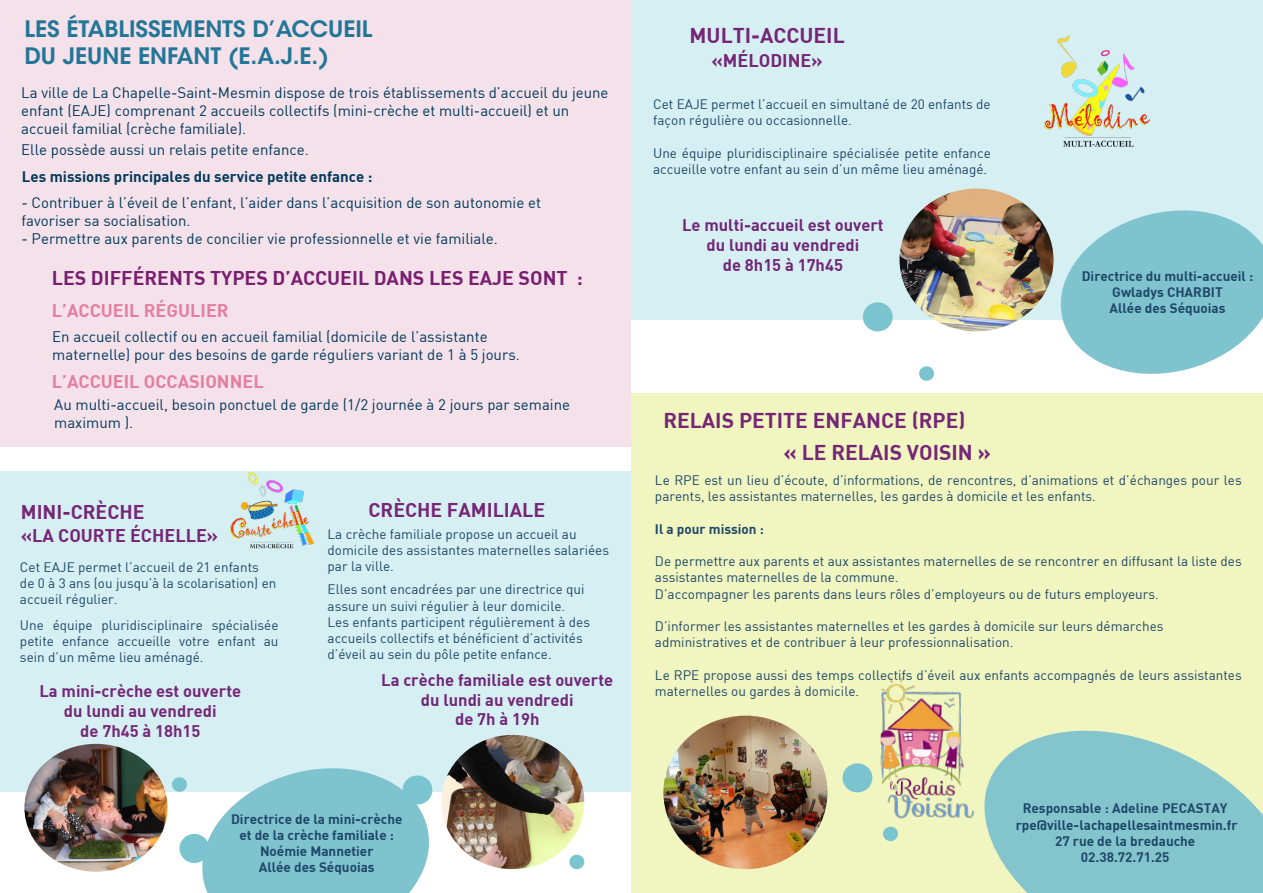
<style>
.page{position:relative;width:1263px;height:893px;background:#fff}
.page>*{position:absolute;margin:0;border:0;box-sizing:border-box;transform-origin:0 0}
.t1{font:600 22.5px "ITC Avant Garde Std";color:#237698}
.t2{font:700 21px "DIN";color:#752676}
.t3{font:700 19.5px "DIN";color:#781f6f}
.t4{font:700 19.5px "DIN";color:#752676}
.t5{font:700 18px "DIN";color:#e47e9f}
.t6{font:700 18px "DIN";color:#752676}
.t7{font:700 16.5px "DIN";color:#712677}
.t8{font:700 16.5px "DIN";color:#752676}
.t9{font:15px/18px "DIN";color:#00395c}
.t10{font:700 15px "DIN";color:#00395c}
.t11{font:13.5px/16.2px "DIN";color:#1e4769}
.t12{font:700 13.5px/16.2px "DIN";color:#1e4769}
.t13{font:700 13.5px "DIN";color:#1b4667}
</style>
<div class="page">
<div style="left:631px;top:393px;width:632px;height:500px;background:#f1f6c0"></div>
<div style="left:631px;top:0;width:632px;height:320px;background:#d6eff3"></div>
<div style="left:0;top:472px;width:631px;height:320px;background:#d6eff3"></div>
<div style="left:0;top:0;width:631px;height:446px;background:#f4e1ea"></div>
<svg style="left:1053px;top:210px;width:210px;height:164px"></svg>
<svg style="left:194px;top:768px;width:239px;height:125px"></svg>
<svg style="left:987px;top:730px;width:276px;height:163px;fill:#84c5cd"></svg>
<img style="left:1044px;top:35px;width:106px;height:112px">
<img style="left:230px;top:472px;width:84px;height:77px">
<div style="left:863px;top:302px;width:30px;height:29px;background:#79c4ce;border-radius:50%"></div>
<img style="left:441px;top:735px;width:143px;height:134px">
<div style="left:919px;top:366px;width:15px;height:15px;background:#79c4ce;border-radius:50%"></div>
<img style="left:663px;top:716px;width:164px;height:153px">
<img style="left:24px;top:744px;width:144px;height:128px">
<div style="left:842px;top:763px;width:30px;height:29px;background:#79c4ce;border-radius:50%"></div>
<div style="left:883px;top:827px;width:15px;height:14px;background:#79c4ce;border-radius:50%"></div>
<div style="left:402px;top:775px;width:30px;height:29px;background:#79c4ce;border-radius:50%"></div>
<div style="left:569px;top:855px;width:15px;height:14px;background:#79c4ce;border-radius:50%"></div>
<div style="left:179px;top:834px;width:30px;height:29px;background:#79c4ce;border-radius:50%"></div>
<div style="left:172px;top:777px;width:15px;height:15px;background:#79c4ce;border-radius:50%"></div>
<img style="left:880px;top:677px;width:117px;height:152px">
<img style="left:899px;top:188px;width:154px;height:143px">
<p class="t1" style="left:24px;top:15px;width:350px">LES ÉTABLISSEMENTS D’ACCUEIL</p>
<p class="t1" style="left:24px;top:42px;width:306px">DU JEUNE ENFANT (E.A.J.E.)</p>
<p class="t9" style="left:21px;top:83px;width:589px">La ville de La Chapelle-Saint-Mesmin dispose de trois établissements d’accueil du jeune enfant (EAJE) comprenant 2 accueils collectifs (mini-crèche et multi-accueil) et un</p>
<p class="t9" style="left:21px;top:119px;width:227px">accueil familial (crèche familiale).</p>
<p class="t9" style="left:21px;top:141px;width:289px">Elle possède aussi un relais petite enfance.</p>
<p class="t10" style="left:22px;top:166px;width:352px">Les missions principales du service petite enfance :</p>
<p class="t9" style="left:21px;top:193px;width:521px">- Contribuer à l’éveil de l’enfant, l’aider dans l’acquisition de son autonomie et favoriser sa socialisation.</p>
<p class="t9" style="left:21px;top:229px;width:478px">- Permettre aux parents de concilier vie professionnelle et vie familiale.</p>
<p class="t3" style="left:52px;top:265px;width:532px">LES DIFFÉRENTS TYPES D’ACCUEIL DANS LES EAJE SONT :</p>
<p class="t5" style="left:52px;top:299px;width:178px">L’ACCUEIL RÉGULIER</p>
<p class="t9" style="left:52px;top:327px;width:437px">En accueil collectif ou en accueil familial (domicile de l’assistante</p>
<p class="t9" style="left:52px;top:345px;width:469px">maternelle) pour des besoins de garde réguliers variant de 1 à 5 jours.</p>
<p class="t5" style="left:52px;top:369px;width:213px">L’ACCUEIL OCCASIONNEL</p>
<p class="t9" style="left:54px;top:396px;width:517px">Au multi-accueil, besoin ponctuel de garde (1/2 journée à 2 jours par semaine maximum ).</p>
<p class="t4" style="left:21px;top:499px;width:125px">MINI-CRÈCHE</p>
<p class="t6" style="left:21px;top:524px;width:199px">«LA COURTE ÉCHELLE»</p>
<p class="t11" style="left:20px;top:559px;width:258px">Cet EAJE permet l’accueil de 21 enfants de 0 à 3 ans (ou jusqu’à la scolarisation) en accueil régulier.</p>
<p class="t11" style="left:20px;top:616px;width:260px;text-align:justify">Une équipe pluridisciplinaire spécialisée petite enfance accueille votre enfant au sein d’un même lieu aménagé.</p>
<p class="t8" style="left:39px;top:680px;width:203px">La mini-crèche est ouverte</p>
<p class="t8" style="left:64px;top:700px;width:154px">du lundi au vendredi</p>
<p class="t8" style="left:80px;top:720px;width:122px">de 7h45 à 18h15</p>
<p class="t4" style="left:368px;top:497px;width:178px">CRÈCHE FAMILIALE</p>
<p class="t11" style="left:328px;top:525px;width:283px">La crèche familiale propose un accueil au domicile des assistantes maternelles salariées par la ville.</p>
<p class="t11" style="left:328px;top:581px;width:258px">Elles sont encadrées par une directrice qui assure un suivi régulier à leur domicile.</p>
<p class="t11" style="left:328px;top:613px;width:264px">Les enfants participent régulièrement à des accueils collectifs et bénéficient d’activités d’éveil au sein du pôle petite enfance.</p>
<p class="t7" style="left:381px;top:669px;width:234px">La crèche familiale est ouverte</p>
<p class="t7" style="left:421px;top:689px;width:154px">du lundi au vendredi</p>
<p class="t7" style="left:455px;top:709px;width:86px">de 7h à 19h</p>
<p class="t12" style="left:231px;top:810px;width:173px">Directrice de la mini-crèche</p>
<p class="t12" style="left:239px;top:826px;width:156px">et de la crèche familiale :</p>
<p class="t12" style="left:260px;top:842px;width:115px">Noémie Mannetier</p>
<p class="t12" style="left:259px;top:859px;width:117px">Allée des Séquoias</p>
<p class="t2" style="left:690px;top:21px;width:157px">MULTI-ACCUEIL</p>
<p class="t6" style="left:712px;top:49px;width:113px">«MÉLODINE»</p>
<p class="t11" style="left:653px;top:96px;width:339px">Cet EAJE permet l’accueil en simultané de 20 enfants de façon régulière ou occasionnelle.</p>
<p class="t11" style="left:653px;top:144px;width:339px">Une équipe pluridisciplinaire spécialisée petite enfance accueille votre enfant au sein d’un même lieu aménagé.</p>
<p class="t7" style="left:682px;top:214px;width:203px">Le multi-accueil est ouvert</p>
<p class="t7" style="left:706px;top:234px;width:154px">du lundi au vendredi</p>
<p class="t7" style="left:723px;top:254px;width:122px">de 8h15 à 17h45</p>
<p class="t2" style="left:663px;top:406px;width:304px">RELAIS PETITE ENFANCE (RPE)</p>
<p class="t2" style="left:784px;top:439px;width:209px">« LE RELAIS VOISIN »</p>
<p class="t12" style="left:1082px;top:267px;width:173px">Directrice du multi-accueil :</p>
<p class="t12" style="left:1109px;top:283px;width:117px">Gwladys CHARBIT<br>Allée des Séquoias</p>
<p class="t11" style="left:655px;top:472px;width:588px">Le RPE est un lieu d’écoute, d’informations, de rencontres, d’animations et d’échanges pour les parents, les assistantes maternelles, les gardes à domicile et les enfants.</p>
<p class="t12" style="left:655px;top:520px;width:111px">Il a pour mission :</p>
<p class="t11" style="left:655px;top:553px;width:588px">De permettre aux parents et aux assistantes maternelles de se rencontrer en diffusant la liste des assistantes maternelles de la commune.</p>
<p class="t11" style="left:655px;top:585px;width:505px">D’accompagner les parents dans leurs rôles d’employeurs ou de futurs employeurs.</p>
<p class="t11" style="left:655px;top:618px;width:510px">D’informer les assistantes maternelles et les gardes à domicile sur leurs démarches</p>
<p class="t11" style="left:655px;top:634px;width:360px">administratives et de contribuer à leur professionnalisation.</p>
<p class="t11" style="left:655px;top:666px;width:588px">Le RPE propose aussi des temps collectifs d’éveil aux enfants accompagnés de leurs assistantes maternelles ou gardes à domicile.</p>
<p class="t12" style="left:1023px;top:800px;width:206px">Responsable : Adeline PECASTAY</p>
<p class="t13" style="left:1016px;top:816px;width:223px">rpe@ville-lachapellesaintmesmin.fr</p>
<p class="t12" style="left:1055px;top:832px;width:142px">27 rue de la bredauche</p>
<p class="t12" style="left:1081px;top:848px;width:90px">02.38.72.71.25</p>
</div>
